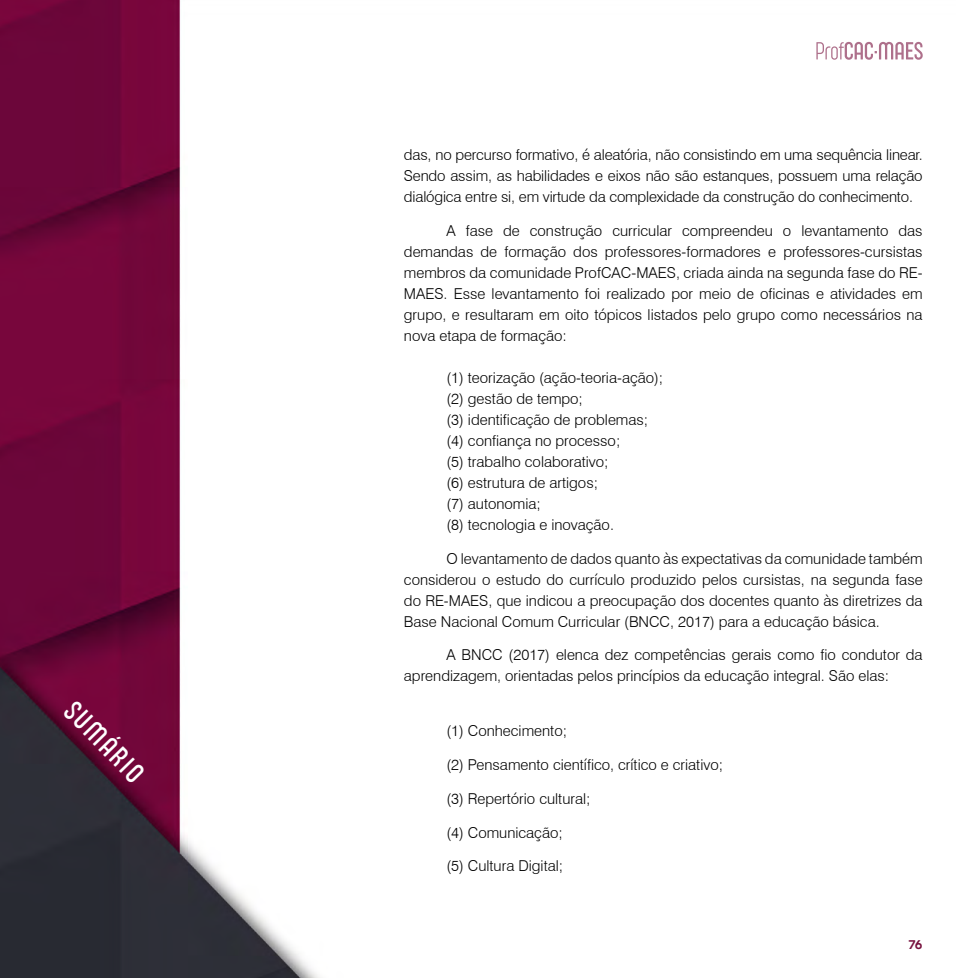
<style>
.page{position:relative;width:978px;height:978px;background:#fff}
.page>*{position:absolute;margin:0;border:0;box-sizing:border-box;transform-origin:0 0}
.t1{font:300 28.95px "Sugo Pro Display Trial";color:#fff}
.t2{font:300 15px/21px "Swiss 721 BT";color:#000;text-align:justify}
.t3{font:12px "Geometos";color:#77113e}
</style>
<div class="page">
<img style="left:0;top:0;width:919px;height:978px">
<svg style="left:816px;top:42px;width:107px;height:18px"></svg>
<h1 class="t1" style="left:81px;top:694px;width:101px;rotate:46deg">SUMÁRIO</h1>
<p class="t2" style="left:404px;top:144px;width:520px">das, no percurso formativo, é aleatória, não consistindo em uma sequência linear.<br>Sendo assim, as habilidades e eixos não são estanques, possuem uma relação dialógica entre si, em virtude da complexidade da construção do conhecimento.</p>
<p class="t2" style="left:404px;top:220px;width:520px;text-indent:43px">A fase de construção curricular compreendeu o levantamento das demandas de formação dos professores-formadores e professores-cursistas membros da comunidade ProfCAC-MAES, criada ainda na segunda fase do RE-MAES. Esse levantamento foi realizado por meio de oficinas e atividades em grupo, e resultaram em oito tópicos listados pelo grupo como necessários na nova etapa de formação:</p>
<p class="t2" style="left:446px;top:367px;width:218px;text-align:left">(1) teorização (ação-teoria-ação); (2) gestão de tempo;<br>(3) identificação de problemas; (4) confiança no processo;<br>(5) trabalho colaborativo;<br>(6) estrutura de artigos;<br>(7) autonomia;<br>(8) tecnologia e inovação.</p>
<p class="t2" style="left:404px;top:548px;width:520px;text-indent:43px">O levantamento de dados quanto às expectativas da comunidade também considerou o estudo do currículo produzido pelos cursistas, na segunda fase do RE-MAES, que indicou a preocupação dos docentes quanto às diretrizes da Base Nacional Comum Curricular (BNCC, 2017) para a educação básica.</p>
<p class="t2" style="left:404px;top:645px;width:520px;text-indent:43px">A BNCC (2017) elenca dez competências gerais como fio condutor da aprendizagem, orientadas pelos princípios da educação integral. São elas:</p>
<p class="t2" style="left:446px;top:720px;width:122px">(1) Conhecimento;</p>
<p class="t2" style="left:446px;top:754px;width:278px">(2) Pensamento científico, crítico e criativo;</p>
<p class="t2" style="left:446px;top:788px;width:146px">(3) Repertório cultural;</p>
<p class="t2" style="left:446px;top:822px;width:118px">(4) Comunicação;</p>
<p class="t2" style="left:446px;top:855px;width:118px">(5) Cultura Digital;</p>
<p class="t3" style="left:908px;top:938px;width:16px">76</p>
</div>
